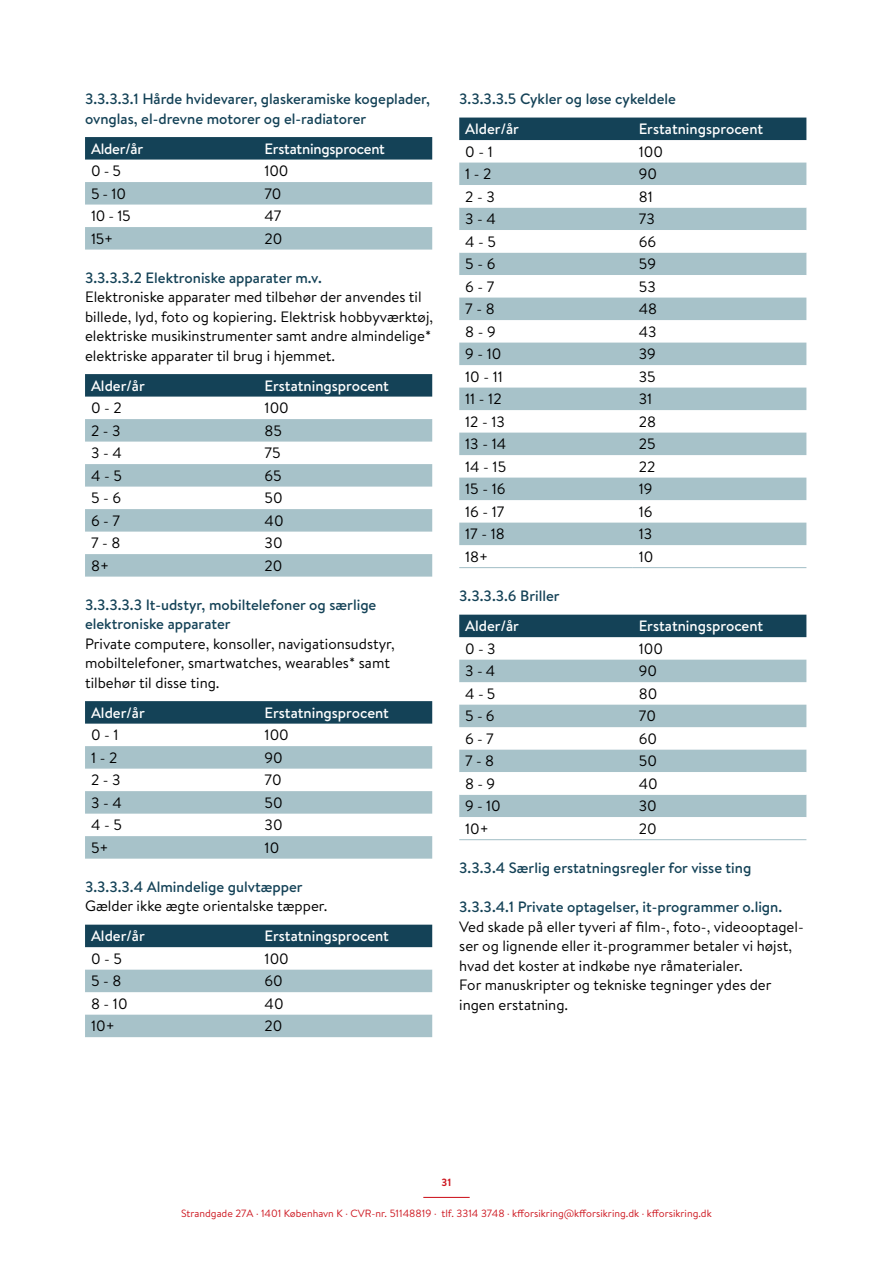
<style>
.page{position:relative;width:893px;height:1263px;background:#fff}
.page>*{position:absolute;margin:0;border:0;box-sizing:border-box;transform-origin:0 0}
.t1{font:15px/19.5px "Brandon Text";color:#000}
.t2{font:500 15px/19.5px "Brandon Text";color:#144257}
.t3{font:500 15px "Brandon Text";color:#fff}
.t4{font:10.5px "Brandon Text";color:#cd1720}
.t5{font:700 10.5px "Brandon Text";color:#cd1720}
</style>
<div class="page">
<hr style="left:423px;top:1197px;width:47px;height:1px;background:#cd1720">
<svg style="left:85px;top:137px;width:347px;height:23px;background:#18465a"></svg>
<svg style="left:85px;top:182px;width:347px;height:68px"></svg>
<svg style="left:85px;top:374px;width:347px;height:23px;background:#18465a"></svg>
<svg style="left:85px;top:419px;width:347px;height:158px;fill:#a7c2c9"></svg>
<svg style="left:85px;top:701px;width:347px;height:23px;background:#18465a"></svg>
<svg style="left:85px;top:746px;width:347px;height:113px"></svg>
<div style="left:85px;top:925px;width:347px;height:22px;background:#144257"></div>
<svg style="left:85px;top:970px;width:347px;height:67px"></svg>
<div style="left:459px;top:118px;width:347px;height:22px;background:#144257"></div>
<div style="left:459px;top:163px;width:347px;height:22px;background:#a7c2c9"></div>
<svg style="left:459px;top:207px;width:347px;height:339px"></svg>
<svg style="left:459px;top:298px;width:347px;height:247px;fill:#a7c2c9"></svg>
<hr style="left:459px;top:567px;width:174px;height:1px;background:#a7c2c9">
<hr style="left:633px;top:567px;width:173px;height:1px;background:#a7c2c9">
<div style="left:459px;top:615px;width:347px;height:22px;background:#144257"></div>
<svg style="left:459px;top:660px;width:347px;height:112px;fill:#a7c2c9"></svg>
<div style="left:459px;top:794px;width:347px;height:23px;background:#a7c2c9"></div>
<hr style="left:459px;top:839px;width:174px;height:1px;background:#a7c2c9">
<hr style="left:633px;top:839px;width:173px;height:1px;background:#a7c2c9">
<p class="t2" style="left:85px;top:89px;width:347px">3.3.3.3.1 Hårde hvidevarer, glaskeramiske kogeplader, ovnglas, el-drevne motorer og el-radiatorer</p>
<p class="t3" style="left:91px;top:138px;width:54px">Alder/år</p>
<p class="t3" style="left:265px;top:138px;width:122px">Erstatningsprocent</p>
<p class="t1" style="left:91px;top:161px;width:32px">0 - 5</p>
<p class="t1" style="left:265px;top:161px;width:25px">100</p>
<p class="t1" style="left:91px;top:183px;width:36px">5 - 10</p>
<p class="t1" style="left:265px;top:183px;width:18px">70</p>
<p class="t1" style="left:91px;top:206px;width:41px">10 - 15</p>
<p class="t1" style="left:265px;top:206px;width:18px">47</p>
<p class="t1" style="left:91px;top:228px;width:24px">15+</p>
<p class="t1" style="left:265px;top:228px;width:19px">20</p>
<p class="t2" style="left:85px;top:267px;width:238px">3.3.3.3.2 Elektroniske apparater m.v.</p>
<p class="t1" style="left:85px;top:287px;width:350px">Elektroniske apparater med tilbehør der anvendes til billede, lyd, foto og kopiering. Elektrisk hobbyværktøj, elektriske musikinstrumenter samt andre almindelige* elektriske apparater til brug i hjemmet.</p>
<p class="t3" style="left:91px;top:375px;width:55px">Alder/år</p>
<p class="t3" style="left:265px;top:375px;width:126px">Erstatningsprocent</p>
<p class="t1" style="left:91px;top:398px;width:32px">0 - 2</p>
<p class="t1" style="left:265px;top:398px;width:26px">100</p>
<p class="t1" style="left:91px;top:420px;width:31px">2 - 3</p>
<p class="t1" style="left:265px;top:420px;width:19px">85</p>
<p class="t1" style="left:91px;top:443px;width:32px">3 - 4</p>
<p class="t1" style="left:265px;top:443px;width:18px">75</p>
<p class="t1" style="left:91px;top:465px;width:32px">4 - 5</p>
<p class="t1" style="left:265px;top:465px;width:19px">65</p>
<p class="t1" style="left:91px;top:488px;width:32px">5 - 6</p>
<p class="t1" style="left:265px;top:488px;width:20px">50</p>
<p class="t1" style="left:91px;top:510px;width:31px">6 - 7</p>
<p class="t1" style="left:265px;top:510px;width:21px">40</p>
<p class="t1" style="left:91px;top:533px;width:31px">7 - 8</p>
<p class="t1" style="left:265px;top:533px;width:20px">30</p>
<p class="t1" style="left:91px;top:555px;width:19px">8+</p>
<p class="t1" style="left:265px;top:555px;width:19px">20</p>
<p class="t2" style="left:85px;top:594px;width:293px">3.3.3.3.3 It-udstyr, mobiltelefoner og særlige elektroniske apparater</p>
<p class="t1" style="left:85px;top:633px;width:311px">Private computere, konsoller, navigationsudstyr, mobiltelefoner, smartwatches, wearables* samt tilbehør til disse ting.</p>
<p class="t3" style="left:91px;top:702px;width:55px">Alder/år</p>
<p class="t3" style="left:265px;top:702px;width:126px">Erstatningsprocent</p>
<p class="t1" style="left:91px;top:725px;width:29px">0 - 1</p>
<p class="t1" style="left:265px;top:725px;width:26px">100</p>
<p class="t1" style="left:91px;top:747px;width:28px">1 - 2</p>
<p class="t1" style="left:265px;top:747px;width:20px">90</p>
<p class="t1" style="left:91px;top:770px;width:31px">2 - 3</p>
<p class="t1" style="left:265px;top:770px;width:19px">70</p>
<p class="t1" style="left:91px;top:792px;width:32px">3 - 4</p>
<p class="t1" style="left:265px;top:792px;width:20px">50</p>
<p class="t1" style="left:91px;top:815px;width:32px">4 - 5</p>
<p class="t1" style="left:265px;top:815px;width:20px">30</p>
<p class="t1" style="left:91px;top:837px;width:19px">5+</p>
<p class="t1" style="left:265px;top:837px;width:16px">10</p>
<p class="t2" style="left:85px;top:876px;width:219px">3.3.3.3.4 Almindelige gulvtæpper</p>
<p class="t1" style="left:85px;top:896px;width:244px">Gælder ikke ægte orientalske tæpper.</p>
<p class="t3" style="left:91px;top:926px;width:55px">Alder/år</p>
<p class="t3" style="left:265px;top:926px;width:126px">Erstatningsprocent</p>
<p class="t1" style="left:91px;top:948px;width:33px">0 - 5</p>
<p class="t1" style="left:265px;top:948px;width:26px">100</p>
<p class="t1" style="left:91px;top:971px;width:32px">5 - 8</p>
<p class="t1" style="left:265px;top:971px;width:20px">60</p>
<p class="t1" style="left:91px;top:993px;width:38px">8 - 10</p>
<p class="t1" style="left:265px;top:993px;width:21px">40</p>
<p class="t1" style="left:91px;top:1016px;width:25px">10+</p>
<p class="t1" style="left:265px;top:1016px;width:19px">20</p>
<p class="t2" style="left:459px;top:89px;width:218px">3.3.3.3.5 Cykler og løse cykeldele</p>
<p class="t3" style="left:465px;top:119px;width:55px">Alder/år</p>
<p class="t3" style="left:639px;top:119px;width:126px">Erstatningsprocent</p>
<p class="t1" style="left:465px;top:141px;width:29px">0 - 1</p>
<p class="t1" style="left:639px;top:141px;width:26px">100</p>
<p class="t1" style="left:465px;top:164px;width:28px">1 - 2</p>
<p class="t1" style="left:639px;top:164px;width:20px">90</p>
<p class="t1" style="left:465px;top:186px;width:31px">2 - 3</p>
<p class="t1" style="left:639px;top:186px;width:16px">81</p>
<p class="t1" style="left:465px;top:209px;width:32px">3 - 4</p>
<p class="t1" style="left:639px;top:209px;width:17px">73</p>
<p class="t1" style="left:465px;top:231px;width:32px">4 - 5</p>
<p class="t1" style="left:639px;top:231px;width:19px">66</p>
<p class="t1" style="left:465px;top:254px;width:32px">5 - 6</p>
<p class="t1" style="left:639px;top:254px;width:19px">59</p>
<p class="t1" style="left:465px;top:276px;width:31px">6 - 7</p>
<p class="t1" style="left:639px;top:276px;width:18px">53</p>
<p class="t1" style="left:465px;top:299px;width:31px">7 - 8</p>
<p class="t1" style="left:639px;top:299px;width:20px">48</p>
<p class="t1" style="left:465px;top:321px;width:32px">8 - 9</p>
<p class="t1" style="left:639px;top:321px;width:19px">43</p>
<p class="t1" style="left:465px;top:344px;width:38px">9 - 10</p>
<p class="t1" style="left:639px;top:344px;width:19px">39</p>
<p class="t1" style="left:465px;top:366px;width:39px">10 - 11</p>
<p class="t1" style="left:639px;top:366px;width:18px">35</p>
<p class="t1" style="left:465px;top:389px;width:38px">11 - 12</p>
<p class="t1" style="left:639px;top:389px;width:15px">31</p>
<p class="t1" style="left:465px;top:411px;width:41px">12 - 13</p>
<p class="t1" style="left:639px;top:411px;width:19px">28</p>
<p class="t1" style="left:465px;top:434px;width:42px">13 - 14</p>
<p class="t1" style="left:639px;top:434px;width:18px">25</p>
<p class="t1" style="left:465px;top:456px;width:42px">14 - 15</p>
<p class="t1" style="left:639px;top:456px;width:18px">22</p>
<p class="t1" style="left:465px;top:479px;width:42px">15 - 16</p>
<p class="t1" style="left:639px;top:479px;width:15px">19</p>
<p class="t1" style="left:465px;top:501px;width:41px">16 - 17</p>
<p class="t1" style="left:639px;top:501px;width:15px">16</p>
<p class="t1" style="left:465px;top:524px;width:41px">17 - 18</p>
<p class="t1" style="left:639px;top:524px;width:15px">13</p>
<p class="t1" style="left:465px;top:546px;width:25px">18+</p>
<p class="t1" style="left:639px;top:546px;width:16px">10</p>
<p class="t2" style="left:459px;top:586px;width:102px">3.3.3.3.6 Briller</p>
<p class="t3" style="left:465px;top:616px;width:55px">Alder/år</p>
<p class="t3" style="left:639px;top:616px;width:126px">Erstatningsprocent</p>
<p class="t1" style="left:465px;top:638px;width:32px">0 - 3</p>
<p class="t1" style="left:639px;top:638px;width:26px">100</p>
<p class="t1" style="left:465px;top:661px;width:32px">3 - 4</p>
<p class="t1" style="left:639px;top:661px;width:20px">90</p>
<p class="t1" style="left:465px;top:683px;width:32px">4 - 5</p>
<p class="t1" style="left:639px;top:683px;width:20px">80</p>
<p class="t1" style="left:465px;top:706px;width:31px">5 - 6</p>
<p class="t1" style="left:639px;top:706px;width:19px">70</p>
<p class="t1" style="left:465px;top:728px;width:30px">6 - 7</p>
<p class="t1" style="left:639px;top:728px;width:20px">60</p>
<p class="t1" style="left:465px;top:751px;width:30px">7 - 8</p>
<p class="t1" style="left:639px;top:751px;width:20px">50</p>
<p class="t1" style="left:465px;top:773px;width:31px">8 - 9</p>
<p class="t1" style="left:639px;top:773px;width:21px">40</p>
<p class="t1" style="left:465px;top:796px;width:37px">9 - 10</p>
<p class="t1" style="left:639px;top:796px;width:20px">30</p>
<p class="t1" style="left:465px;top:818px;width:25px">10+</p>
<p class="t1" style="left:639px;top:818px;width:19px">20</p>
<p class="t2" style="left:459px;top:858px;width:294px">3.3.3.4 Særlig erstatningsregler for visse ting</p>
<p class="t2" style="left:459px;top:897px;width:325px">3.3.3.4.1 Private optagelser, it-programmer o.lign.</p>
<p class="t1" style="left:459px;top:916px;width:346px">Ved skade på eller tyveri af film-, foto-, videooptagel&shy;ser og lignende eller it-programmer betaler vi højst, hvad det koster at indkøbe nye råmaterialer.<br>For manuskripter og tekniske tegninger ydes der ingen erstatning.</p>
<p class="t5" style="left:442px;top:1175px;width:11px">31</p>
<p class="t4" style="left:181px;top:1206px;width:532px">Strandgade 27A · 1401 København K · CVR-nr. 51148819 · tlf. 3314 3748 · kfforsikring@kfforsikring.dk · kfforsikring.dk</p>
</div>
